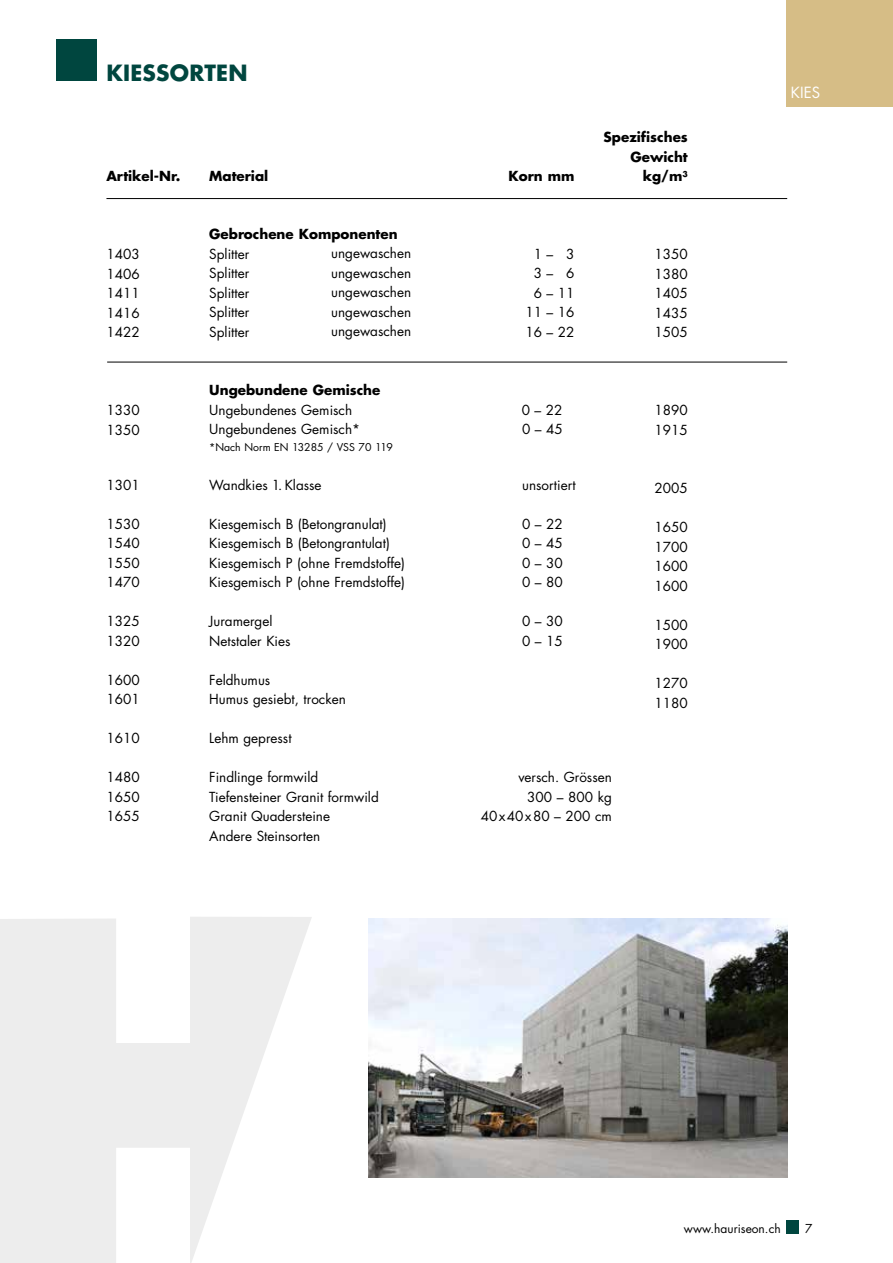
<style>
.page{position:relative;width:893px;height:1263px;background:#fff}
.page>*{position:absolute;margin:0;border:0;box-sizing:border-box;transform-origin:0 0}
.t1{font:700 21.75px "Futura";letter-spacing:.01em;color:#00463f}
.t2{font:15px "Futura";color:#fff}
.t3{font:13.5px/19.5px "Futura";color:#000}
.t4{font:700 13.5px/19.5px "Futura";color:#000;text-align:right}
.t5{font:12px "Futura";color:#000}
.t6{font:10.5px "Futura";color:#000}
.s1{color:#fff}
</style>
<div class="page">
<svg style="left:0;top:917px;width:312px;height:346px;fill:#ededed"></svg>
<div style="left:56px;top:39px;width:41px;height:42px;background:#00463f"></div>
<div style="left:787px;top:1220px;width:12px;height:13px;background:#00463f"></div>
<div style="left:787px;top:0;width:106px;height:106px;background:#d6bd86"></div>
<img style="left:368px;top:918px;width:419px;height:260px">
<hr style="left:106px;top:198px;width:681px;height:1px;background:#000">
<hr style="left:107px;top:362px;width:680px;height:1px;background:#000">
<h1 class="t1" style="left:106px;top:58px;width:125px">KIESsorten</h1>
<p class="t4" style="left:106px;top:166px;width:76px">Artikel-Nr.</p>
<p class="t3" style="left:106px;top:244px;width:35px;text-align:justify">1403<br>1406<br>1411<br>1416<br>1422</p>
<p class="t3" style="left:106px;top:400px;width:35px">1330<br>1350</p>
<p class="t3" style="left:106px;top:475px;width:35px">1301</p>
<p class="t3" style="left:106px;top:514px;width:35px;text-align:justify">1530<br>1540<br>1550<br>1470</p>
<p class="t3" style="left:106px;top:611px;width:35px">1325<br>1320</p>
<p class="t3" style="left:106px;top:670px;width:35px">1600<br>1601</p>
<p class="t3" style="left:106px;top:728px;width:35px">1610</p>
<p class="t3" style="left:106px;top:767px;width:35px;text-align:justify">1480<br>1650<br>1655</p>
<p class="t4" style="left:209px;top:166px;width:61px">Material</p>
<p class="t4" style="left:209px;top:224px;width:190px">Gebrochene Komponenten</p>
<p class="t3" style="left:209px;top:244px;width:41px;text-align:justify">Splitter Splitter Splitter Splitter Splitter</p>
<p class="t3" style="left:331px;top:244px;width:82px;text-align:justify">ungewaschen ungewaschen ungewaschen ungewaschen ungewaschen</p>
<p class="t4" style="left:209px;top:380px;width:173px">Ungebundene Gemische</p>
<p class="t3" style="left:209px;top:400px;width:152px">Ungebundenes Gemisch<br>Ungebundenes Gemisch*</p>
<p class="t6" style="left:209px;top:440px;width:185px">*Nach Norm EN 13285 / VSS 70 119</p>
<p class="t3" style="left:209px;top:475px;width:114px">Wandkies 1. Klasse</p>
<p class="t3" style="left:209px;top:514px;width:197px">Kiesgemisch B (Betongranulat)<br>Kiesgemisch B (Betongrantulat)<br>Kiesgemisch P (ohne Fremdstoffe)<br>Kiesgemisch P (ohne Fremdstoffe)</p>
<p class="t3" style="left:209px;top:611px;width:83px">Juramergel<br>Netstaler Kies</p>
<p class="t3" style="left:209px;top:670px;width:138px">Feldhumus<br>Humus gesiebt, trocken</p>
<p class="t3" style="left:209px;top:728px;width:84px">Lehm gepresst</p>
<p class="t3" style="left:209px;top:767px;width:171px">Findlinge formwild<br>Tiefensteiner Granit formwild<br>Granit Quadersteine<br>Andere Steinsorten</p>
<p class="t4" style="left:509px;top:166px;width:68px">Korn mm</p>
<p class="t3" style="left:525px;top:244px;width:51px;text-align:right">1 – <span class="s1">1</span>3<br>3 – <span class="s1">1</span>6<br>6 – 11<br>11 – 16<br>16 – 22</p>
<p class="t3" style="left:522px;top:400px;width:43px">0 – 22<br>0 – 45</p>
<p class="t3" style="left:522px;top:475px;width:55px">unsortiert</p>
<p class="t3" style="left:522px;top:514px;width:42px;text-align:justify">0 – 22<br>0 – 45<br>0 – 30<br>0 – 80</p>
<p class="t3" style="left:522px;top:611px;width:42px">0 – 30<br>0 – 15</p>
<p class="t4" style="left:604px;top:127px;width:86px">Spezifisches<br>Gewicht kg/m<sup>3</sup></p>
<p class="t3" style="left:655px;top:244px;width:35px;text-align:justify">1350<br>1380<br>1405<br>1435<br>1505</p>
<p class="t3" style="left:655px;top:400px;width:35px">1890<br>1915</p>
<p class="t3" style="left:655px;top:478px;width:35px">2005</p>
<p class="t3" style="left:655px;top:517px;width:35px;text-align:justify">1650<br>1700<br>1600<br>1600</p>
<p class="t3" style="left:655px;top:615px;width:35px">1500<br>1900</p>
<p class="t3" style="left:655px;top:673px;width:35px">1270<br>1180</p>
<p class="t3" style="left:481px;top:767px;width:132px;text-align:right">versch. Grössen<br>300 – 800 kg<br>40x40x80 – 200 cm</p>
<p class="t2" style="left:791px;top:82px;width:31px">KIES</p>
<p class="t5" style="left:684px;top:1220px;width:98px">www.hauriseon.ch</p>
<p class="t5" style="left:805px;top:1220px;width:9px">7</p>
</div>
